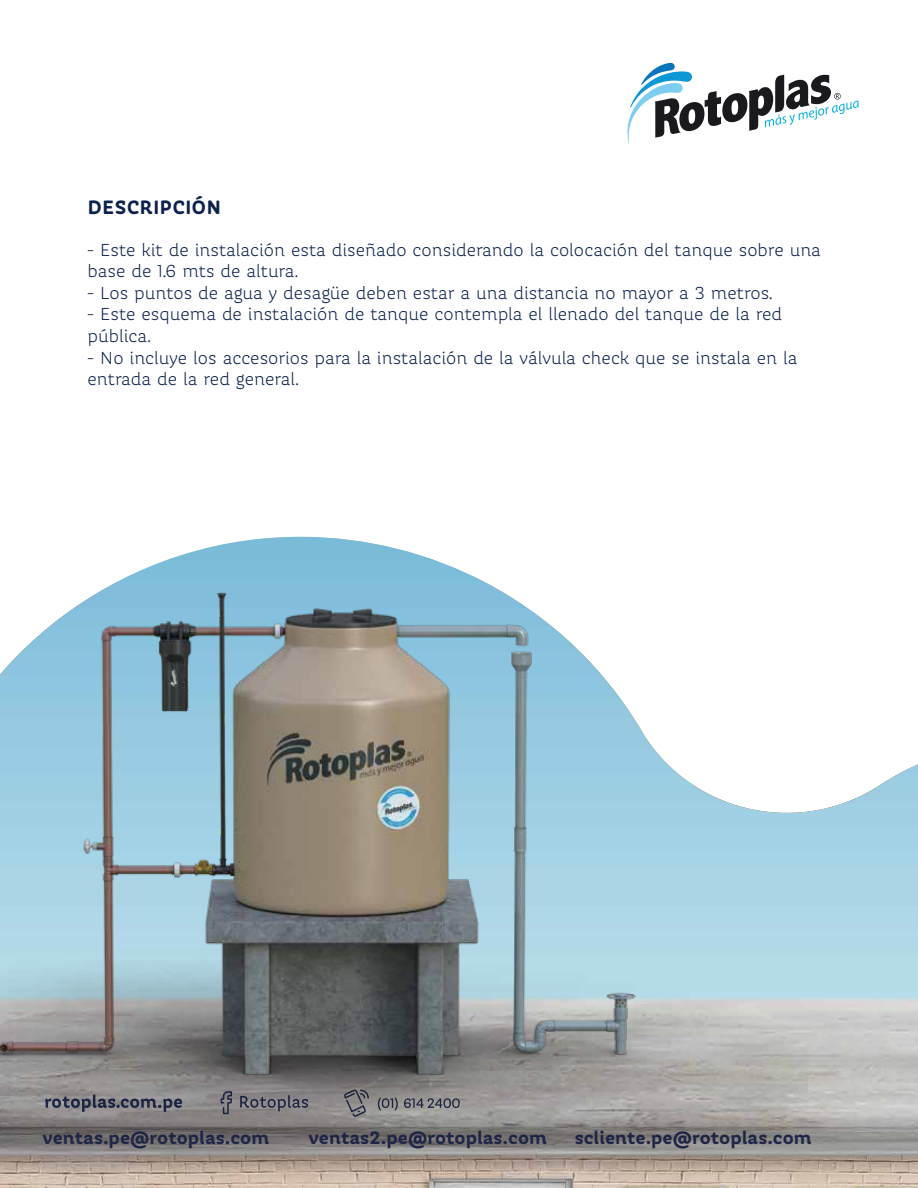
<style>
.page{position:relative;width:918px;height:1188px;background:#fff}
.page>*{position:absolute;margin:0;border:0;box-sizing:border-box;transform-origin:0 0}
.t1{font:700 19.5px "Rotoplas";color:#0c224c}
.t2{font:700 18.15px "Rotoplas";color:#1e2748}
.t3{font:300 18px/21.6px "Rotoplas";color:#0c224c}
</style>
<div class="page">
<img style="left:0;top:764px;width:918px;height:424px">
<img style="left:0;top:536px;width:807px;height:604px">
<svg style="left:627px;top:63px;width:232px;height:81px"></svg>
<p class="t1" style="left:88px;top:196px;width:135px">DESCRIPCIÓN</p>
<p class="t3" style="left:88px;top:239px;width:735px">- Este kit de instalación esta diseñado considerando la colocación del tanque sobre una base de 1.6 mts de altura.</p>
<p class="t3" style="left:88px;top:282px;width:687px">- Los puntos de agua y desagüe deben estar a una distancia no mayor a 3 metros.</p>
<p class="t3" style="left:88px;top:304px;width:696px">- Este esquema de instalación de tanque contempla el llenado del tanque de la red pública.</p>
<p class="t3" style="left:88px;top:347px;width:711px">- No incluye los accesorios para la instalación de la válvula check que se instala en la entrada de la red general.</p>
<p class="t2" style="left:42px;top:1127px;width:228px">ventas.pe@rotoplas.com</p>
<p class="t2" style="left:309px;top:1127px;width:240px">ventas2.pe@rotoplas.com</p>
<p class="t2" style="left:575px;top:1127px;width:239px">scliente.pe@rotoplas.com</p>
</div>
